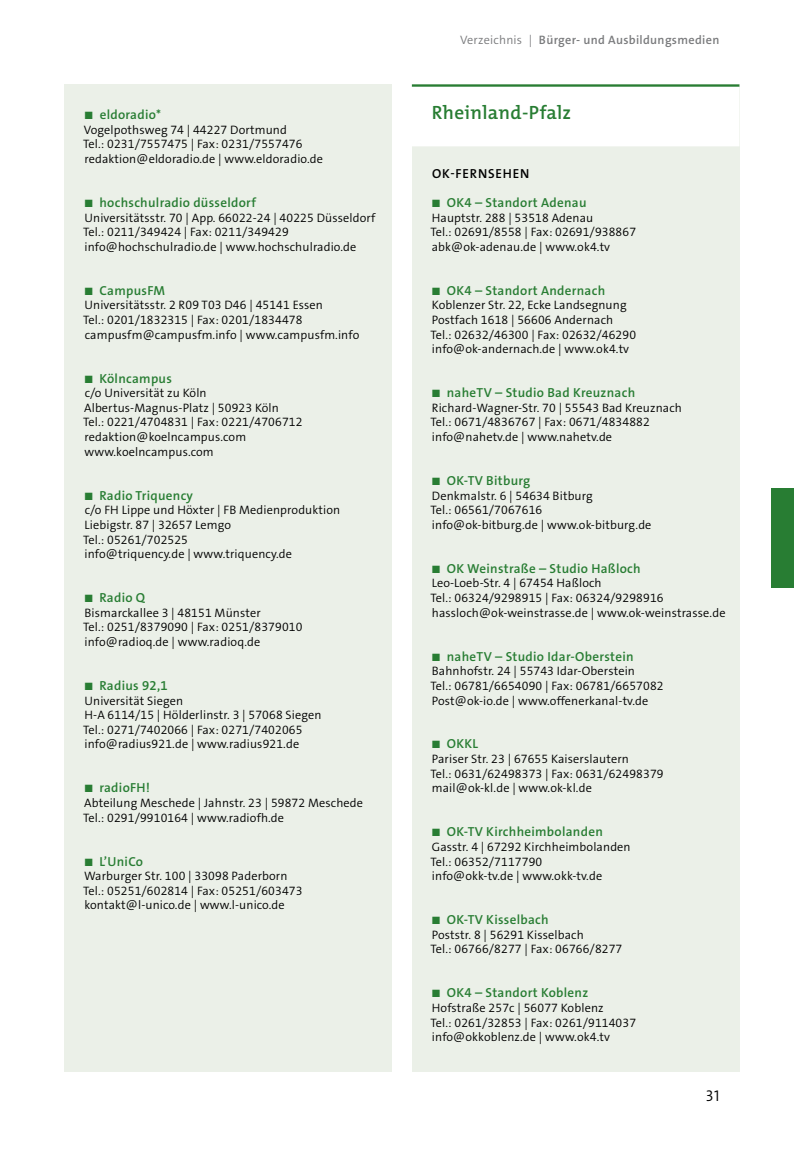
<style>
.page{position:relative;width:794px;height:1166px;background:#fff}
.page>*{position:absolute;margin:0;border:0;box-sizing:border-box;transform-origin:0 0}
.t1{font:600 19.25px "The Mix Os F";letter-spacing:.015em;color:#287d33}
.t2{font:300 15.58px "The Sans Os F";color:#000}
.t3{font:600 13.12px "The Sans Os F";letter-spacing:.02em;color:#287d33}
.t4{font:600 13.12px "The Mix Os F";color:#000}
.t5{font:300 12.25px/14.7px "The Sans Os F";letter-spacing:.01em;color:#000}
.t6{font:600 12.25px "The Sans Os F";letter-spacing:.025em;color:#7a7b7d}
.s1{font-weight:300}
</style>
<div class="page">
<div style="left:771px;top:489px;width:23px;height:99px;background:#287d33"></div>
<div style="left:412px;top:84px;width:327px;height:987px;background:#ebf0e8"></div>
<hr style="left:412px;top:84px;width:327px;height:3px;background:#287d33">
<div style="left:412px;top:87px;width:327px;height:59px;background:#fff"></div>
<div style="left:64px;top:84px;width:328px;height:987px;background:#ebf0e8"></div>
<p class="t3" style="left:85px;top:106px;width:78px">■ eldoradio*</p>
<p class="t5" style="left:83px;top:122px;width:241px">Vogelpothsweg 74 | 44227 Dortmund<br>Tel.: 0231/7557475 | Fax: 0231/7557476 redaktion@eldoradio.de | www.eldoradio.de</p>
<p class="t3" style="left:85px;top:194px;width:173px">■ hochschulradio düsseldorf</p>
<p class="t5" style="left:83px;top:210px;width:294px">Universitätsstr. 70 | App. 66022-24 | 40225 Düsseldorf<br>Tel.: 0211/349424 | Fax: 0211/349429 info@hochschulradio.de | www.hochschulradio.de</p>
<p class="t3" style="left:85px;top:282px;width:82px">■ CampusFM</p>
<p class="t5" style="left:83px;top:298px;width:278px">Universitätsstr. 2 R09 T03 D46 | 45141 Essen<br>Tel.: 0201/1832315 | Fax: 0201/1834478 campusfm@campusfm.info | www.campusfm.info</p>
<p class="t3" style="left:85px;top:370px;width:88px">■ Kölncampus</p>
<p class="t5" style="left:83px;top:386px;width:221px">c/o Universität zu Köln<br>Albertus-Magnus-Platz | 50923 Köln<br>Tel.: 0221/4704831 | Fax: 0221/4706712 redaktion@koelncampus.com www.koelncampus.com</p>
<p class="t3" style="left:85px;top:487px;width:110px">■ Radio Triquency</p>
<p class="t5" style="left:83px;top:503px;width:259px">c/o FH Lippe und Höxter | FB Medienproduktion Liebigstr. 87 | 32657 Lemgo<br>Tel.: 05261/702525<br>info@triquency.de | www.triquency.de</p>
<p class="t3" style="left:85px;top:589px;width:62px">■ Radio Q</p>
<p class="t5" style="left:83px;top:605px;width:221px">Bismarckallee 3 | 48151 Münster<br>Tel.: 0251/8379090 | Fax: 0251/8379010 info@radioq.de | www.radioq.de</p>
<p class="t3" style="left:85px;top:677px;width:84px">■ Radius 92,1</p>
<p class="t5" style="left:83px;top:693px;width:240px">Universität Siegen<br>H-A 6114/15 | Hölderlinstr. 3 | 57068 Siegen Tel.: 0271/7402066 | Fax: 0271/7402065 info@radius921.de | www.radius921.de</p>
<p class="t3" style="left:85px;top:779px;width:67px">■ radioFH!</p>
<p class="t5" style="left:83px;top:795px;width:281px">Abteilung Meschede | Jahnstr. 23 | 59872 Meschede<br>Tel.: 0291/9910164 | www.radiofh.de</p>
<p class="t3" style="left:85px;top:853px;width:60px">■ L’UniCo</p>
<p class="t5" style="left:83px;top:869px;width:221px">Warburger Str. 100 | 33098 Paderborn<br>Tel.: 05251/602814 | Fax: 05251/603473 kontakt@l-unico.de | www.l-unico.de</p>
<p class="t6" style="left:460px;top:32px;width:261px"><span class="s1">Verzeichnis |</span> Bürger- und Ausbildungsmedien</p>
<h1 class="t1" style="left:432px;top:100px;width:141px">RHEINLAND-PFALZ</h1>
<p class="t4" style="left:432px;top:165px;width:39px">OK-FERN</p>
<p class="t4" style="left:488px;top:165px;width:17px">SEHEN</p>
<p class="t3" style="left:432px;top:194px;width:156px">■ OK4 – Standort Adenau</p>
<p class="t5" style="left:430px;top:210px;width:207px">Hauptstr. 288 | 53518 Adenau<br>Tel.: 02691/8558 | Fax: 02691/938867 abk@ok-adenau.de | www.ok4.tv</p>
<p class="t3" style="left:432px;top:282px;width:174px">■ OK4 – Standort Andernach</p>
<p class="t5" style="left:430px;top:298px;width:207px">Koblenzer Str. 22, Ecke Landsegnung Postfach 1618 | 56606 Andernach Tel.: 02632/46300 | Fax: 02632/46290 info@ok-andernach.de | www.ok4.tv</p>
<p class="t3" style="left:432px;top:384px;width:204px">■ naheTV – Studio Bad Kreuznach</p>
<p class="t5" style="left:430px;top:400px;width:253px">Richard-Wagner-Str. 70 | 55543 Bad Kreuznach<br>Tel.: 0671/4836767 | Fax: 0671/4834882 info@nahetv.de | www.nahetv.de</p>
<p class="t3" style="left:432px;top:472px;width:100px">■ OK-TV Bitburg</p>
<p class="t5" style="left:430px;top:488px;width:222px">Denkmalstr. 6 | 54634 Bitburg<br>Tel.: 06561/7067616 info@ok-bitburg.de | www.ok-bitburg.de</p>
<p class="t3" style="left:432px;top:560px;width:210px">■ OK Weinstraße – Studio Haßloch</p>
<p class="t5" style="left:430px;top:576px;width:296px">Leo-Loeb-Str. 4 | 67454 Haßloch<br>Tel.: 06324/9298915 | Fax: 06324/9298916 hassloch@ok-weinstrasse.de | www.ok-weinstrasse.de</p>
<p class="t3" style="left:432px;top:648px;width:203px">■ naheTV – Studio Idar-Oberstein</p>
<p class="t5" style="left:430px;top:664px;width:234px">Bahnhofstr. 24 | 55743 Idar-Oberstein<br>Tel.: 06781/6654090 | Fax: 06781/6657082<br>Post@ok-io.de | www.offenerkanal-tv.de</p>
<p class="t3" style="left:432px;top:735px;width:47px">■ OKKL</p>
<p class="t5" style="left:430px;top:752px;width:234px">Pariser Str. 23 | 67655 Kaiserslautern<br>Tel.: 0631/62498373 | Fax: 0631/62498379 mail@ok-kl.de | www.ok-kl.de</p>
<p class="t3" style="left:432px;top:823px;width:172px">■ OK-TV Kirchheimbolanden</p>
<p class="t5" style="left:430px;top:839px;width:202px">Gasstr. 4 | 67292 Kirchheimbolanden<br>Tel.: 06352/7117790<br>info@okk-tv.de | www.okk-tv.de</p>
<p class="t3" style="left:432px;top:911px;width:118px">■ OK-TV Kisselbach</p>
<p class="t5" style="left:430px;top:927px;width:193px">Poststr. 8 | 56291 Kisselbach<br>Tel.: 06766/8277 | Fax: 06766/8277</p>
<p class="t3" style="left:432px;top:984px;width:157px">■ OK4 – Standort Koblenz</p>
<p class="t5" style="left:430px;top:1000px;width:207px">Hofstraße 257c | 56077 Koblenz<br>Tel.: 0261/32853 | Fax: 0261/9114037 info@okkoblenz.de | www.ok4.tv</p>
<p class="t2" style="left:706px;top:1086px;width:15px">31</p>
</div>
